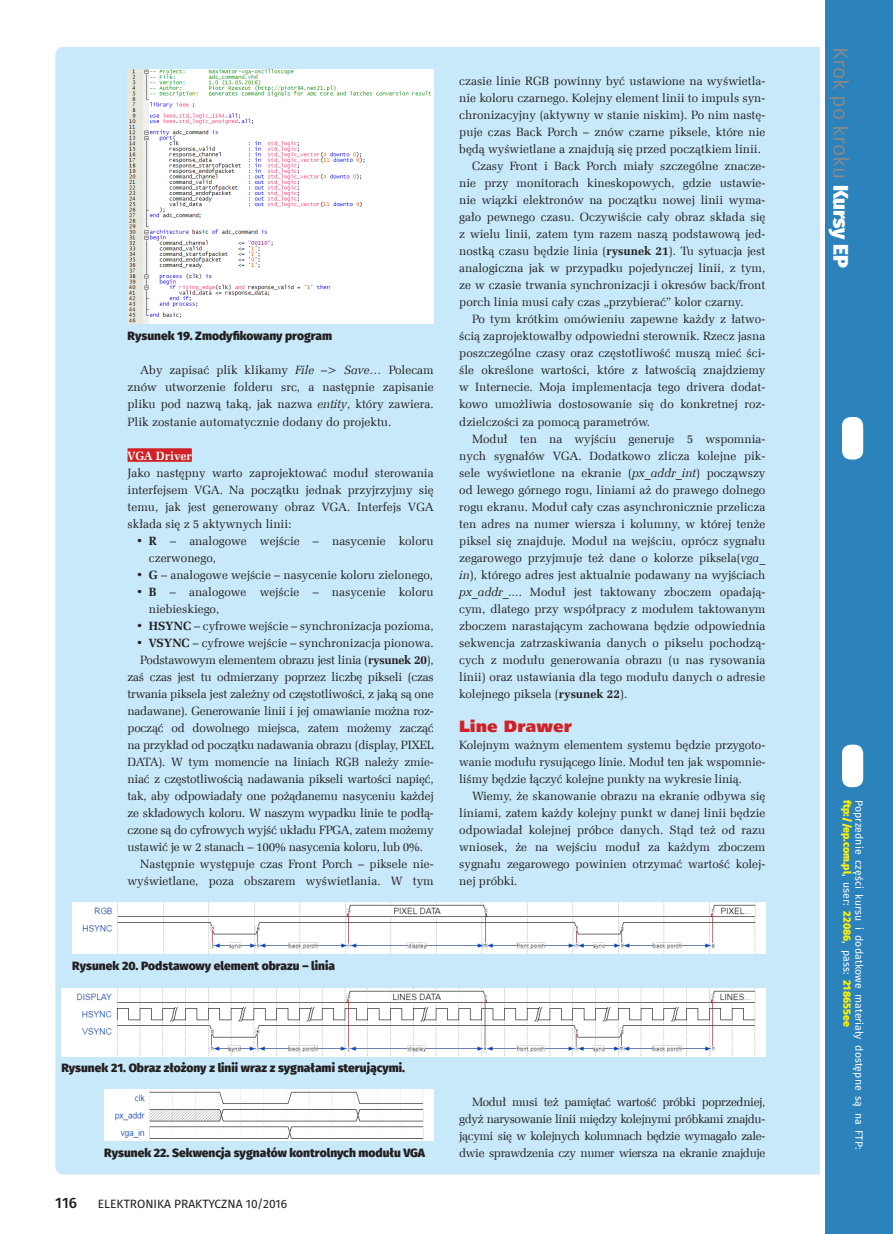
<style>
.page{position:relative;width:893px;height:1234px;background:#fff}
.page>*{position:absolute;margin:0;border:0;box-sizing:border-box;transform-origin:0 0}
.t1{font:21px "Fira Sans";color:#87898a}
._3_Srodtytul_kurs{font:16.5px "Humnst 777 X Blk EU";color:#d12126}
.t2{font:500 15px "Fira Sans";color:#231f20}
._1_Body{font:12px/17px "Zapf Ellipt EU";color:#231f20;text-align:justify}
._4_Podpis{font:800 12px "Fira Sans";color:#231f20}
.t3{font:12px "Fira Sans";color:#231f20}
._1_Body-2{font:700 12px "Zapf Ellipt EU";color:#fff}
.t4{font:10.5px "Fira Sans";letter-spacing:.005em;color:#fff}
.t5{font:800 10.5px "Fira Sans";letter-spacing:.005em;color:#fff101}
.s1{font-style:italic}
.s2{font-weight:700}
.s3{font-weight:800;color:#fff}
.s4{font-weight:400;color:#fff}
</style>
<div class="page">
<div style="left:55px;top:47px;width:778px;height:1127px;background:#c8e9f9;border-radius:9px"></div>
<div style="left:825px;top:0;width:68px;height:1233px;background:#2c82bb"></div>
<div style="left:842px;top:417px;width:21px;height:42px;background:#fff;border-radius:9px"></div>
<div style="left:842px;top:744px;width:21px;height:43px;background:#fff;border-radius:9px"></div>
<hr style="left:821px;top:0;width:4px;height:1233px;background:#fff">
<div style="left:128px;top:448px;width:64px;height:13px;background:#d12126"></div>
<img style="left:128px;top:70px;width:306px;height:253px">
<img style="left:72px;top:902px;width:693px;height:51px">
<img style="left:61px;top:988px;width:704px;height:68px">
<img style="left:104px;top:1089px;width:330px;height:51px">
<p class="_4_Podpis" style="left:128px;top:328px;width:206px">Rysunek 19. Zmodyfikowany program</p>
<p class="_1_Body" style="left:128px;top:362px;width:308px;text-indent:13px">Aby zapisać plik klikamy <span class="s1">File –&gt; Save…</span> Polecam znów utworzenie folderu src, a następnie zapisanie pliku pod nazwą taką, jak nazwa <span class="s1">entity</span>, który zawiera.<br>Plik zostanie automatycznie dodany do projektu.</p>
<p class="_1_Body-2" style="left:128px;top:448px;width:66px">VGA Driver</p>
<p class="_1_Body" style="left:128px;top:464px;width:308px">Jako następny warto zaprojektować moduł sterowania interfejsem VGA. Na początku jednak przyjrzyjmy się temu, jak jest generowany obraz VGA. Interfejs VGA składa się z 5 aktywnych linii:</p>
<p class="_1_Body" style="left:149px;top:532px;width:286px;text-indent:-13px"><span class="s2">• R</span> – analogowe wejście – nasycenie koloru czerwonego,</p>
<p class="_1_Body" style="left:136px;top:566px;width:299px"><span class="s2">• G</span> – analogowe wejście – nasycenie koloru zielonego,</p>
<p class="_1_Body" style="left:149px;top:583px;width:286px;text-indent:-13px"><span class="s2">• B</span> – analogowe wejście – nasycenie koloru niebieskiego,</p>
<p class="_1_Body" style="left:136px;top:617px;width:299px"><span class="s2">• HSYNC</span> – cyfrowe wejście – synchronizacja pozioma,</p>
<p class="_1_Body" style="left:136px;top:634px;width:299px"><span class="s2">• VSYNC</span> – cyfrowe wejście – synchronizacja pionowa.</p>
<p class="_1_Body" style="left:128px;top:651px;width:308px;text-indent:13px">Podstawowym elementem obrazu jest linia (<span class="s2">rysunek 20</span>), zaś czas jest tu odmierzany poprzez liczbę pikseli (czas trwania piksela jest zależny od częstotliwości, z jaką są one nadawane). Generowanie linii i jej omawianie można roz&shy;począć od dowolnego miejsca, zatem możemy zacząć na przykład od początku nadawania obrazu (display, PIXEL DATA). W tym momencie na liniach RGB należy zmie&shy;niać z częstotliwością nadawania pikseli wartości napięć, tak, aby odpowiadały one pożądanemu nasyceniu każdej ze składowych koloru. W naszym wypadku linie te podłą&shy;czone są do cyfrowych wyjść układu FPGA, zatem możemy ustawić je w 2 stanach – 100% nasycenia koloru, lub 0%.</p>
<p class="_1_Body" style="left:128px;top:855px;width:308px;text-align:right">Następnie występuje czas Front Porch – piksele nie&shy;wyświetlane, poza obszarem wyświetlania. W tym</p>
<p class="_1_Body" style="left:459px;top:73px;width:308px">czasie linie RGB powinny być ustawione na wyświetla&shy;nie koloru czarnego. Kolejny element linii to impuls syn&shy;chronizacyjny (aktywny w stanie niskim). Po nim nastę&shy;puje czas Back Porch – znów czarne piksele, które nie będą wyświetlane a znajdują się przed początkiem linii.</p>
<p class="_1_Body" style="left:459px;top:158px;width:308px;text-indent:13px">Czasy Front i Back Porch miały szczególne znacze&shy;nie przy monitorach kineskopowych, gdzie ustawie&shy;nie wiązki elektronów na początku nowej linii wyma&shy;gało pewnego czasu. Oczywiście cały obraz składa się z wielu linii, zatem tym razem naszą podstawową jed&shy;nostką czasu będzie linia (<span class="s2">rysunek 21</span>). Tu sytuacja jest analogiczna jak w przypadku pojedynczej linii, z tym, ze w czasie trwania synchronizacji i okresów back/front porch linia musi cały czas „przybierać” kolor czarny.</p>
<p class="_1_Body" style="left:459px;top:311px;width:308px;text-indent:13px">Po tym krótkim omówieniu zapewne każdy z łatwo&shy;ścią zaprojektowałby odpowiedni sterownik. Rzecz jasna poszczególne czasy oraz częstotliwość muszą mieć ści&shy;śle określone wartości, które z łatwością znajdziemy w Internecie. Moja implementacja tego drivera dodat&shy;kowo umożliwia dostosowanie się do konkretnej roz&shy;dzielczości za pomocą parametrów.</p>
<p class="_1_Body" style="left:459px;top:430px;width:308px;text-indent:13px">Moduł ten na wyjściu generuje 5 wspomnia&shy;nych sygnałów VGA. Dodatkowo zlicza kolejne pik&shy;sele wyświetlone na ekranie (<span class="s1">px_addr_int</span>) począwszy od lewego górnego rogu, liniami aż do prawego dolnego rogu ekranu. Moduł cały czas asynchronicznie przelicza ten adres na numer wiersza i kolumny, w której tenże piksel się znajduje. Moduł na wejściu, oprócz sygnału zegarowego przyjmuje też dane o kolorze piksela(<span class="s1">vga_ in</span>), którego adres jest aktualnie podawany na wyjściach <span class="s1">px_addr_...</span>. Moduł jest taktowany zboczem opadają&shy;cym, dlatego przy współpracy z modułem taktowanym zboczem narastającym zachowana będzie odpowiednia sekwencja zatrzaskiwania danych o pikselu pochodzą&shy;cych z modułu generowania obrazu (u nas rysowania linii) oraz ustawiania dla tego modułu danych o adresie kolejnego piksela (<span class="s2">rysunek 22</span>).</p>
<p class="_3_Srodtytul_kurs" style="left:459px;top:715px;width:114px">Line Drawer</p>
<p class="_1_Body" style="left:459px;top:736px;width:308px">Kolejnym ważnym elementem systemu będzie przygoto&shy;wanie modułu rysującego linie. Moduł ten jak wspomnie&shy;liśmy będzie łączyć kolejne punkty na wykresie linią.</p>
<p class="_1_Body" style="left:459px;top:787px;width:308px;text-indent:13px">Wiemy, że skanowanie obrazu na ekranie odbywa się liniami, zatem każdy kolejny punkt w danej linii będzie odpowiadał kolejnej próbce danych. Stąd też od razu wniosek, że na wejściu moduł za każdym zboczem sygnału zegarowego powinien otrzymać wartość kolej&shy;nej próbki.</p>
<p class="_4_Podpis" style="left:72px;top:957px;width:264px">Rysunek 20. Podstawowy element obrazu – linia</p>
<p class="_4_Podpis" style="left:61px;top:1059px;width:345px">Rysunek 21. Obraz złożony z linii wraz z sygnałami sterującymi.</p>
<p class="_4_Podpis" style="left:104px;top:1144px;width:322px">Rysunek 22. Sekwencja sygnałów kontrolnych modułu VGA</p>
<p class="t2" style="left:55px;top:1192px;width:23px">116</p>
<p class="t3" style="left:98px;top:1195px;width:191px">ELEKTRONIKA PRAKTYCZNA 10/2016</p>
<p class="_1_Body" style="left:459px;top:1093px;width:308px;text-indent:13px">Moduł musi też pamiętać wartość próbki poprzedniej, gdyż narysowanie linii między kolejnymi próbkami znajdu&shy;jącymi się w kolejnych kolumnach będzie wymagało zale&shy;dwie sprawdzenia czy numer wiersza na ekranie znajduje</p>
<h1 class="t1" style="left:855px;top:47px;width:223px;rotate:90deg">Krok po kroku <span class="s3">Kursy EP</span></h1>
<p class="t5" style="left:854px;top:799px;width:228px;rotate:90deg">ftp://ep.com.pl<span class="s4">, user:</span> 22086<span class="s4">, pass:</span> 218655ee</p>
<p class="t4" style="left:866px;top:799px;width:351px;rotate:90deg">Poprzednie części kursu i dodatkowe materiały dostępne są na FTP:</p>
</div>
